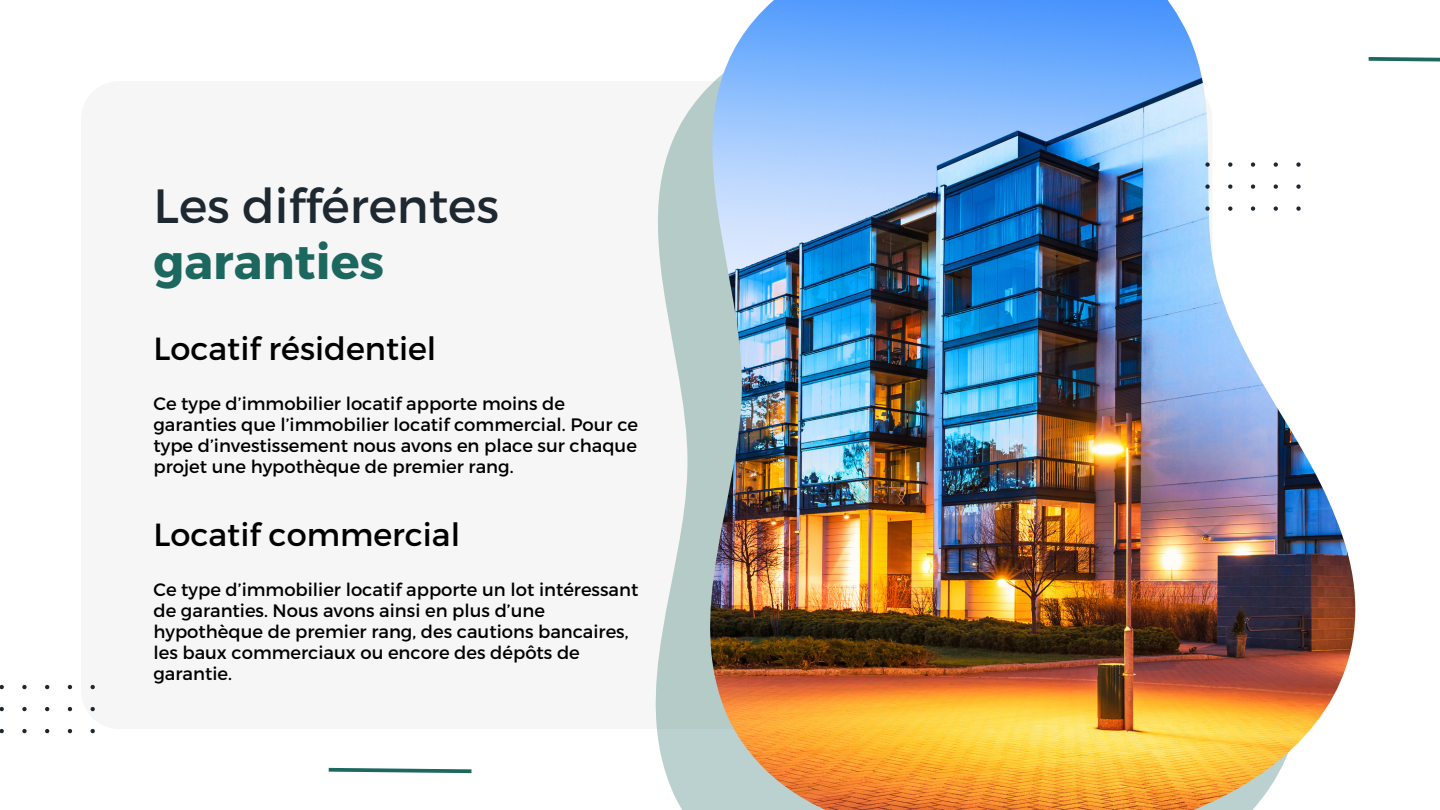
<style>
.page{position:relative;width:1440px;height:810px;background:#fff}
.page>*{position:absolute;margin:0;border:0;box-sizing:border-box;transform-origin:0 0}
.t1{font:48px "Montserrat";color:#1e2830}
.t2{font:700 48px "Montserrat";color:#1c685f}
.t3{font:32px "Montserrat";color:#000}
.t4{font:18px/21px "Montserrat";color:#000}
</style>
<div class="page">
<svg style="left:656px;top:85px;width:54px;height:725px;fill:#b5cbc8"></svg>
<img style="left:710px;top:0;width:645px;height:810px">
<svg style="left:1368px;top:57px;width:72px;height:5px"></svg>
<svg style="left:1187px;top:147px;width:114px;height:64px"></svg>
<svg style="left:0;top:684px;width:95px;height:49px"></svg>
<svg style="left:328px;top:767px;width:144px;height:7px"></svg>
<p class="t1" style="left:153px;top:175px;width:347px">Les différentes</p>
<h2 class="t2" style="left:153px;top:230px;width:232px">garanties</h2>
<h1 class="t3" style="left:153px;top:328px;width:284px">Locatif résidentiel</h1>
<h3 class="t4" style="left:153px;top:392px;width:486px">Ce type d’immobilier locatif apporte moins de garanties que l’immobilier locatif commercial. Pour ce type d’investissement nous avons en place sur chaque projet une hypothèque de premier rang.</h3>
<p class="t3" style="left:153px;top:514px;width:308px">Locatif commercial</p>
<h3 class="t4" style="left:153px;top:579px;width:486px">Ce type d’immobilier locatif apporte un lot intéressant de garanties. Nous avons ainsi en plus d’une hypothèque de premier rang, des cautions bancaires, les baux commerciaux ou encore des dépôts de garantie.</h3>
</div>
